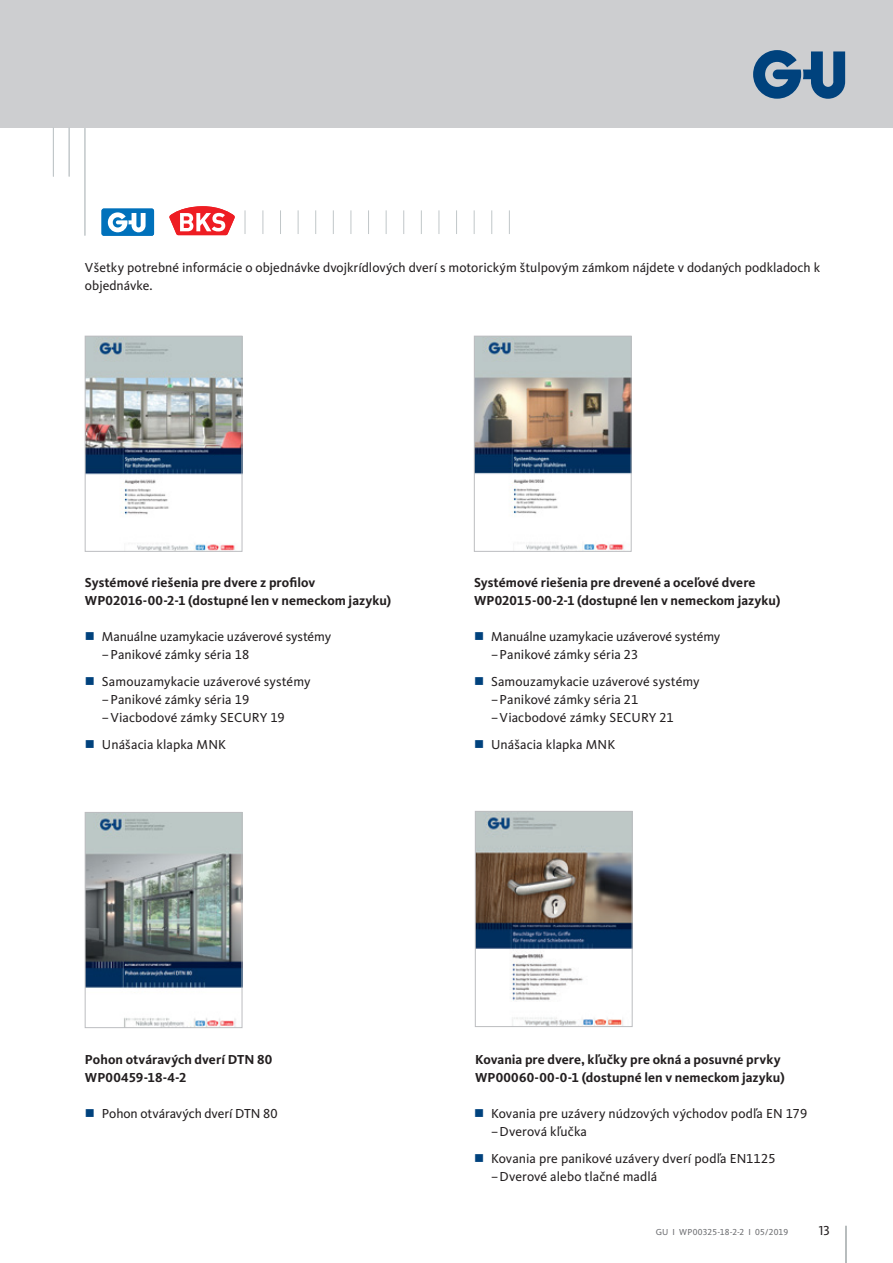
<style>
.page{position:relative;width:893px;height:1263px;background:#fff}
.page>*{position:absolute;margin:0;border:0;box-sizing:border-box;transform-origin:0 0}
._05_Fließtext{font:13.5px/18px "Kievit Pro";color:#231f20}
._05_Fließtext-2{font:700 13.5px "Kievit Pro";letter-spacing:.005em;color:#231f20}
.t1{font:9px "Kievit Pro";letter-spacing:.02em;color:#6c6d70}
</style>
<div class="page">
<div style="left:0;top:0;width:893px;height:128px;background:#cdced0"></div>
<svg style="left:753px;top:50px;width:92px;height:49px"></svg>
<hr style="left:846px;top:1226px;width:1px;height:37px;background:#727c7e">
<hr style="left:85px;top:128px;width:1px;height:108px;background:#c1c7c9">
<hr style="left:69px;top:128px;width:1px;height:49px;background:#c1c7c9">
<hr style="left:53px;top:128px;width:1px;height:49px;background:#c1c7c9">
<svg style="left:245px;top:210px;width:1px;height:24px"></svg>
<svg style="left:263px;top:210px;width:1px;height:24px"></svg>
<svg style="left:280px;top:210px;width:1px;height:24px"></svg>
<svg style="left:298px;top:210px;width:1px;height:24px"></svg>
<svg style="left:315px;top:210px;width:1px;height:24px"></svg>
<svg style="left:333px;top:210px;width:1px;height:24px"></svg>
<svg style="left:351px;top:210px;width:1px;height:24px"></svg>
<svg style="left:368px;top:210px;width:1px;height:24px"></svg>
<svg style="left:386px;top:210px;width:1px;height:24px"></svg>
<svg style="left:403px;top:210px;width:1px;height:24px"></svg>
<svg style="left:421px;top:210px;width:1px;height:24px"></svg>
<svg style="left:439px;top:210px;width:1px;height:24px"></svg>
<svg style="left:456px;top:210px;width:1px;height:24px"></svg>
<svg style="left:474px;top:210px;width:1px;height:24px"></svg>
<svg style="left:491px;top:210px;width:1px;height:24px"></svg>
<svg style="left:509px;top:210px;width:1px;height:24px"></svg>
<div style="left:102px;top:209px;width:52px;height:27px;background:#0071bb;border-radius:2px"></div>
<svg style="left:108px;top:212px;width:38px;height:20px"></svg>
<svg style="left:169px;top:206px;width:66px;height:29px"></svg>
<img style="left:87px;top:338px;width:153px;height:211px">
<div style="left:85px;top:336px;width:157px;height:215px;border:1px solid #bcbdc0"></div>
<img style="left:477px;top:813px;width:153px;height:212px">
<div style="left:475px;top:811px;width:157px;height:216px;border:1px solid #bcbdc0"></div>
<img style="left:87px;top:814px;width:153px;height:212px">
<div style="left:85px;top:812px;width:157px;height:216px;border:1px solid #bcbdc0"></div>
<img style="left:476px;top:338px;width:153px;height:211px">
<div style="left:474px;top:336px;width:157px;height:215px;border:1px solid #bcbdc0"></div>
<p class="_05_Fließtext" style="left:85px;top:258px;width:737px">Všetky potrebné informácie o objednávke dvojkrídlových dverí s motorickým štulpovým zámkom nájdete v dodaných podkladoch k objednávke.</p>
<p class="_05_Fließtext-2" style="left:85px;top:574px;width:232px">Systémové riešenia pre dvere z profilov</p>
<p class="_05_Fließtext-2" style="left:85px;top:592px;width:308px">WP02016-00-2-1 (dostupné len v nemeckom jazyku)</p>
<p class="_05_Fließtext" style="left:102px;top:627px;width:231px">Manuálne uzamykacie uzáverové systémy</p>
<p class="_05_Fließtext" style="left:102px;top:645px;width:149px">–Panikové zámky séria 18</p>
<p class="_05_Fließtext" style="left:102px;top:672px;width:210px">Samouzamykacie uzáverové systémy</p>
<p class="_05_Fließtext" style="left:102px;top:690px;width:149px">–Panikové zámky séria 19</p>
<p class="_05_Fließtext" style="left:102px;top:708px;width:184px">–Viacbodové zámky SECURY 19</p>
<p class="_05_Fließtext" style="left:102px;top:735px;width:126px">Unášacia klapka MNK</p>
<p class="_05_Fließtext-2" style="left:474px;top:574px;width:283px">Systémové riešenia pre drevené a oceľové dvere</p>
<p class="_05_Fließtext-2" style="left:474px;top:592px;width:308px">WP02015-00-2-1 (dostupné len v nemeckom jazyku)</p>
<p class="_05_Fließtext" style="left:491px;top:627px;width:231px">Manuálne uzamykacie uzáverové systémy</p>
<p class="_05_Fließtext" style="left:491px;top:645px;width:149px">–Panikové zámky séria 23</p>
<p class="_05_Fließtext" style="left:491px;top:672px;width:210px">Samouzamykacie uzáverové systémy</p>
<p class="_05_Fließtext" style="left:491px;top:690px;width:149px">–Panikové zámky séria 21</p>
<p class="_05_Fließtext" style="left:491px;top:708px;width:184px">–Viacbodové zámky SECURY 21</p>
<p class="_05_Fließtext" style="left:491px;top:735px;width:126px">Unášacia klapka MNK</p>
<p class="_05_Fließtext-2" style="left:85px;top:1051px;width:189px">Pohon otváravých dverí DTN 80</p>
<p class="_05_Fließtext-2" style="left:85px;top:1069px;width:103px">WP00459-18-4-2</p>
<p class="_05_Fließtext" style="left:102px;top:1104px;width:177px">Pohon otváravých dverí DTN 80</p>
<p class="_05_Fließtext-2" style="left:475px;top:1051px;width:307px">Kovania pre dvere, kľučky pre okná a posuvné prvky</p>
<p class="_05_Fließtext-2" style="left:475px;top:1069px;width:311px">WP00060-00-0-1 (dostupné len v nemeckom jazyku)</p>
<p class="_05_Fließtext" style="left:491px;top:1104px;width:318px">Kovania pre uzávery núdzových východov podľa EN 179</p>
<p class="_05_Fließtext" style="left:491px;top:1122px;width:97px">–Dverová kľučka</p>
<p class="_05_Fließtext" style="left:491px;top:1149px;width:286px">Kovania pre panikové uzávery dverí podľa EN1125</p>
<p class="_05_Fließtext" style="left:491px;top:1167px;width:168px">–Dverové alebo tlačné madlá</p>
<p class="t1" style="left:656px;top:1226px;width:134px">GU І WP00325-18-2-2 І 05/2019</p>
<p class="_05_Fließtext" style="left:819px;top:1221px;width:13px">13</p>
</div>
